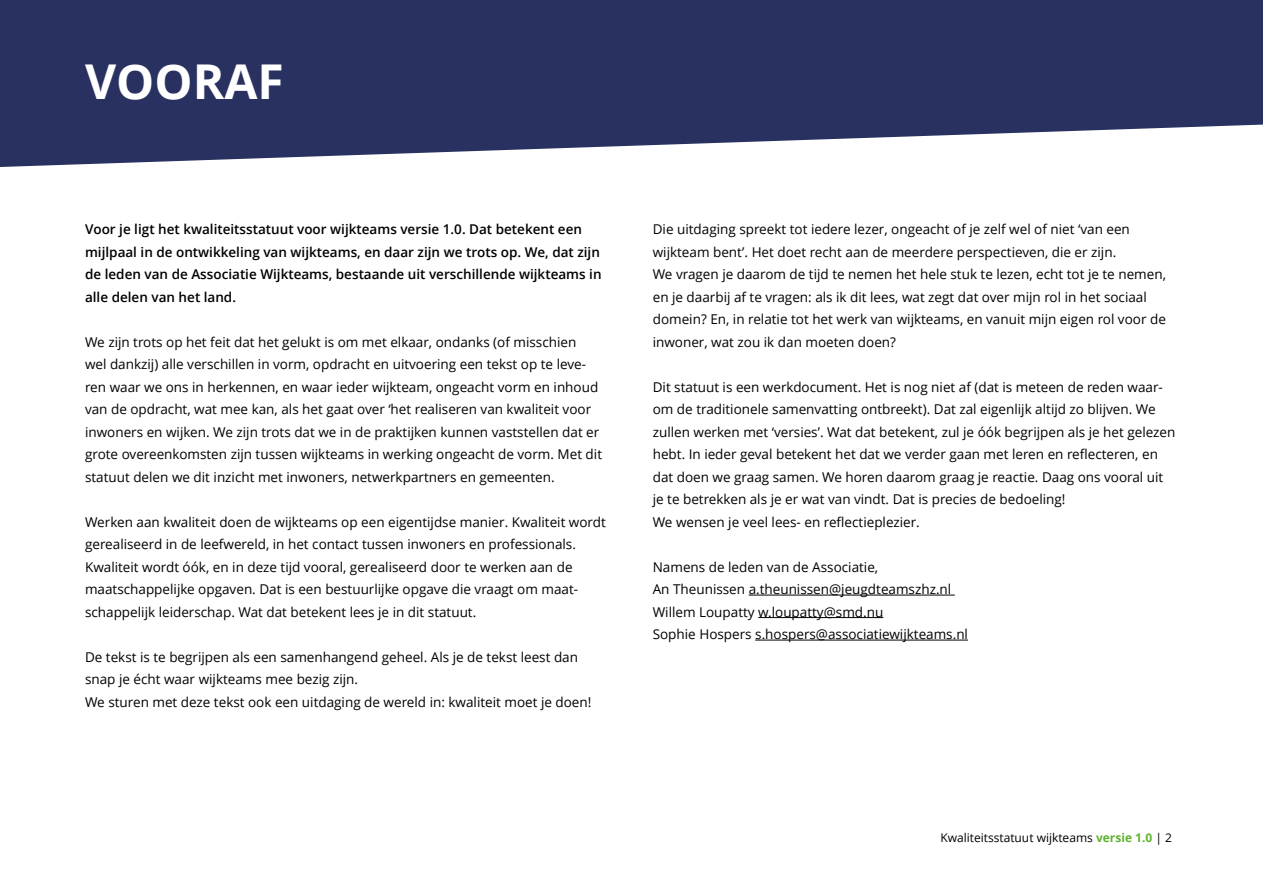
<style>
.page{position:relative;width:1263px;height:893px;background:#fff}
.page>*{position:absolute;margin:0;border:0;box-sizing:border-box;transform-origin:0 0}
.H2_-_Hoofdstukkop{font:700 48px "Open Sans";color:#fff}
.P_-_platte_tekst{font:13.5px/22.5px "Open Sans";color:#000}
.P_-_inleiding{font:600 13.5px/22.5px "Open Sans";color:#000}
.t1{font:12px "Open Sans";color:#000}
.s1{font-weight:700;color:#60b231}
</style>
<div class="page">
<svg style="left:0;top:0;width:1263px;height:167px;background:#444b74"></svg>
<hr style="left:749px;top:595px;width:206px;height:1px;background:#000">
<hr style="left:758px;top:617px;width:125px;height:1px;background:#000">
<hr style="left:755px;top:640px;width:213px;height:1px;background:#000">
<h2 class="H2_-_Hoofdstukkop" style="left:85px;top:48px;width:200px">VOORAF</h2>
<p class="P_-_inleiding" style="left:85px;top:218px;width:518px">Voor je ligt het kwaliteitsstatuut voor wijkteams versie 1.0. Dat betekent een mijlpaal in de ontwikkeling van wijkteams, en daar zijn we trots op. We, dat zijn de leden van de Associatie Wijkteams, bestaande uit verschillende wijkteams in alle delen van het land.</p>
<p class="P_-_platte_tekst" style="left:85px;top:330px;width:519px">We zijn trots op het feit dat het gelukt is om met elkaar, ondanks (of misschien<br>wel dankzij) alle verschillen in vorm, opdracht en uitvoering een tekst op te leve&shy;ren waar we ons in herkennen, en waar ieder wijkteam, ongeacht vorm en inhoud van de opdracht, wat mee kan, als het gaat over ‘het realiseren van kwaliteit voor inwoners en wijken. We zijn trots dat we in de praktijken kunnen vaststellen dat er grote overeenkomsten zijn tussen wijkteams in werking ongeacht de vorm. Met dit statuut delen we dit inzicht met inwoners, netwerkpartners en gemeenten.</p>
<p class="P_-_platte_tekst" style="left:85px;top:510px;width:522px">Werken aan kwaliteit doen de wijkteams op een eigentijdse manier. Kwaliteit wordt gerealiseerd in de leefwereld, in het contact tussen inwoners en professionals.<br>Kwaliteit wordt óók, en in deze tijd vooral, gerealiseerd door te werken aan de maatschappelijke opgaven. Dat is een bestuurlijke opgave die vraagt om maat&shy;schappelijk leiderschap. Wat dat betekent lees je in dit statuut.</p>
<p class="P_-_platte_tekst" style="left:85px;top:645px;width:495px">De tekst is te begrijpen als een samenhangend geheel. Als je de tekst leest dan snap je écht waar wijkteams mee bezig zijn.</p>
<p class="P_-_platte_tekst" style="left:85px;top:690px;width:508px">We sturen met deze tekst ook een uitdaging de wereld in: kwaliteit moet je doen!</p>
<p class="P_-_platte_tekst" style="left:653px;top:218px;width:479px">Die uitdaging spreekt tot iedere lezer, ongeacht of je zelf wel of niet ‘van een wijkteam bent’. Het doet recht aan de meerdere perspectieven, die er zijn.</p>
<p class="P_-_platte_tekst" style="left:653px;top:263px;width:515px">We vragen je daarom de tijd te nemen het hele stuk te lezen, echt tot je te nemen, en je daarbij af te vragen: als ik dit lees, wat zegt dat over mijn rol in het sociaal domein? En, in relatie tot het werk van wijkteams, en vanuit mijn eigen rol voor de inwoner, wat zou ik dan moeten doen?</p>
<p class="P_-_platte_tekst" style="left:653px;top:375px;width:524px">Dit statuut is een werkdocument. Het is nog niet af (dat is meteen de reden waar&shy;om de traditionele samenvatting ontbreekt). Dat zal eigenlijk altijd zo blijven. We zullen werken met ‘versies’. Wat dat betekent, zul je óók begrijpen als je het gelezen hebt. In ieder geval betekent het dat we verder gaan met leren en reflecteren, en dat doen we graag samen. We horen daarom graag je reactie. Daag ons vooral uit je te betrekken als je er wat van vindt. Dat is precies de bedoeling!</p>
<p class="P_-_platte_tekst" style="left:653px;top:510px;width:269px">We wensen je veel lees- en reflectieplezier.</p>
<p class="P_-_platte_tekst" style="left:653px;top:555px;width:227px">Namens de leden van de Associatie,</p>
<p class="P_-_platte_tekst" style="left:653px;top:578px;width:300px">An Theunissen a.theunissen@jeugdteamszhz.nl</p>
<p class="P_-_platte_tekst" style="left:653px;top:600px;width:232px">Willem Loupatty w.loupatty@smd.nu</p>
<p class="P_-_platte_tekst" style="left:653px;top:623px;width:317px">Sophie Hospers s.hospers@associatiewijkteams.nl</p>
<p class="t1" style="left:940px;top:829px;width:233px">Kwaliteitsstatuut wijkteams <span class="s1">versie 1.0</span> | 2</p>
</div>
